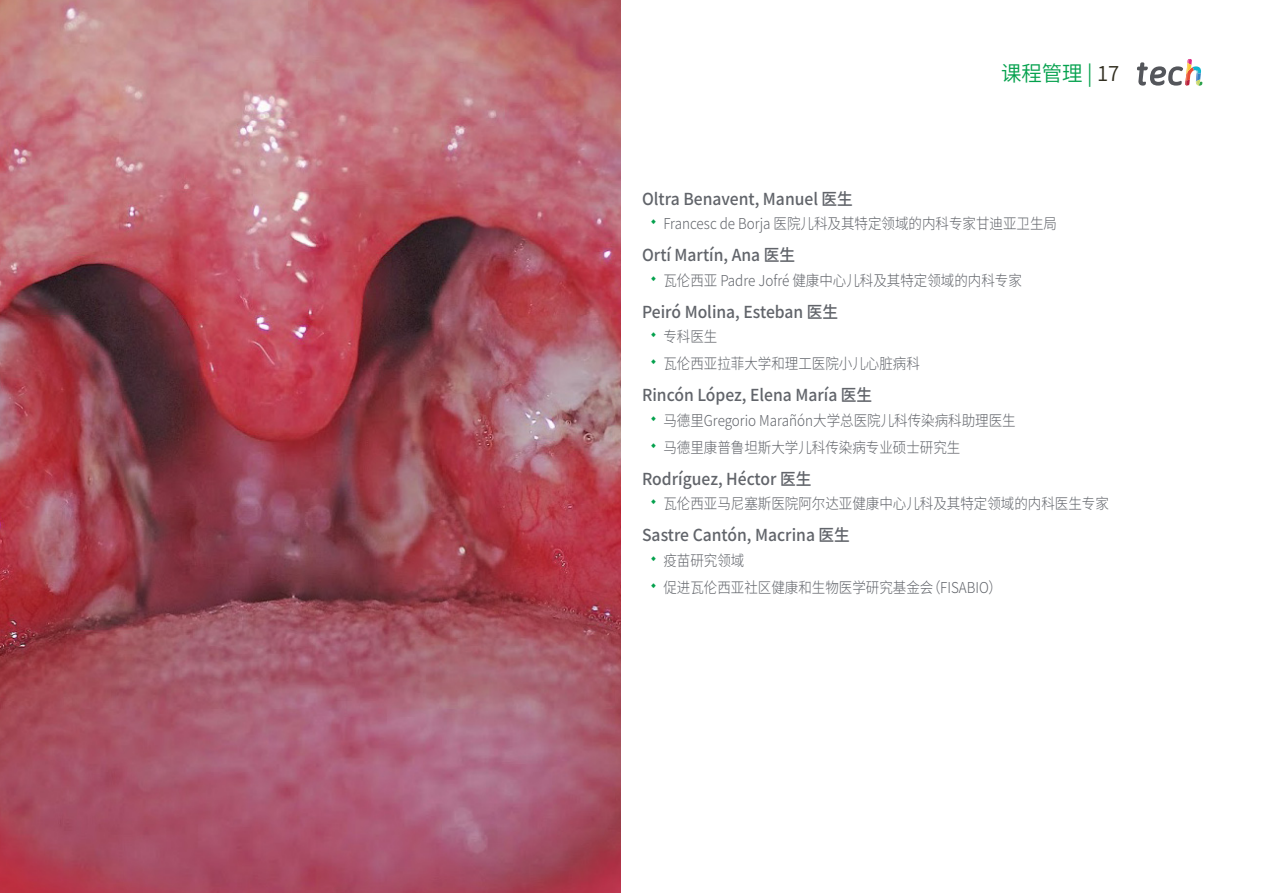
<style>
.page{position:relative;width:1263px;height:893px;background:#fff}
.page>*{position:absolute;margin:0;border:0;box-sizing:border-box;transform-origin:0 0}
.t1{font:21px "Source Han Sans CN";color:#04a14d}
.t2{font:500 16.5px "Source Han Sans CN";color:#61646a;scale:.95 1}
.t3{font:300 15px/26.7px "Source Han Sans CN";color:#61646a;scale:.9 1}
.s1{color:#312e20}
</style>
<div class="page">
<svg style="left:1137px;top:59px;width:65px;height:27px"></svg>
<img style="left:0;top:0;width:621px;height:893px">
<h1 class="t1" style="left:1001px;top:61px;width:120px">课程管理 | <span class="s1">17</span></h1>
<p class="t2" style="left:642px;top:189px;width:223px">Oltra Benavent, Manuel 医生</p>
<p class="t3" style="left:663px;top:211px;width:439px">Francesc de Borja 医院儿科及其特定领域的内科专家甘迪亚卫生局</p>
<p class="t2" style="left:642px;top:246px;width:163px">Ortí Martín, Ana 医生</p>
<p class="t3" style="left:663px;top:267px;width:400px">瓦伦西亚 Padre Jofré 健康中心儿科及其特定领域的内科专家</p>
<p class="t2" style="left:642px;top:302px;width:208px">Peiró Molina, Esteban 医生</p>
<p class="t3" style="left:663px;top:324px;width:286px">专科医生<br>瓦伦西亚拉菲大学和理工医院小儿心脏病科</p>
<p class="t2" style="left:642px;top:386px;width:244px">Rincón López, Elena María 医生</p>
<p class="t3" style="left:663px;top:407px;width:393px">马德里Gregorio Marañón大学总医院儿科传染病科助理医生马德里康普鲁坦斯大学儿科传染病专业硕士研究生</p>
<p class="t2" style="left:642px;top:469px;width:180px">Rodríguez, Héctor 医生</p>
<p class="t3" style="left:663px;top:491px;width:496px">瓦伦西亚马尼塞斯医院阿尔达亚健康中心儿科及其特定领域的内科医生专家</p>
<p class="t2" style="left:642px;top:526px;width:220px">Sastre Cantón, Macrina 医生</p>
<p class="t3" style="left:663px;top:547px;width:378px">疫苗研究领域<br>促进瓦伦西亚社区健康和生物医学研究基金会（FISABIO）</p>
</div>
